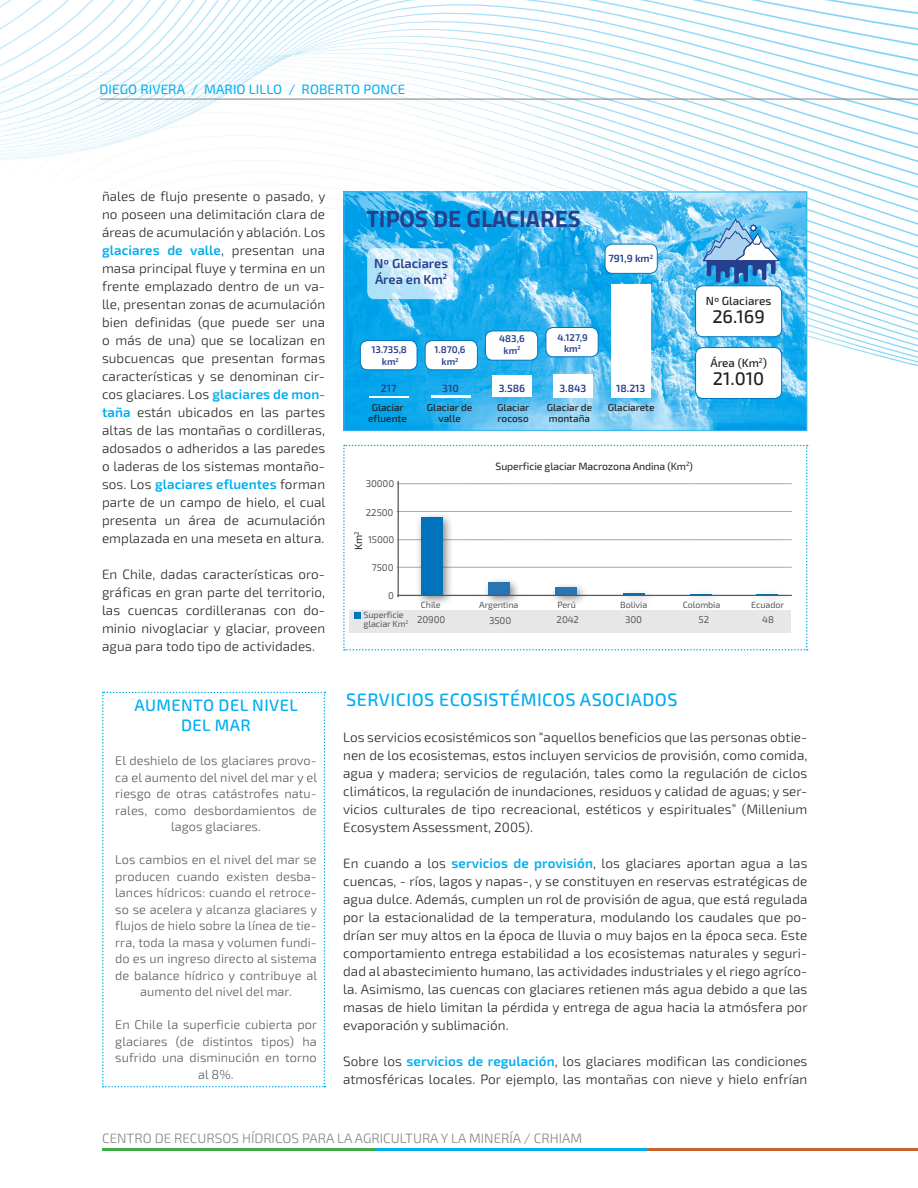
<style>
.page{position:relative;width:918px;height:1188px;background:#fff}
.page>*{position:absolute;margin:0;border:0;box-sizing:border-box;transform-origin:0 0}
.t1{font:700 23.7px "Titillium";color:#253f8e}
.t2{font:500 18.3px "Exo 2";color:#231f20}
.t3{font:500 18px "Exo 2";letter-spacing:.025em;color:#00aeef}
.t4{font:500 16.5px/19.8px "Exo 2";letter-spacing:.025em;color:#00aeef;text-align:center}
.t5{font:300 13.5px/18px "Exo 2";letter-spacing:.005em;color:#231f20;text-align:justify}
.t6{font:300 13.5px "Exo 2";color:#808285}
.t7{font:13.5px "Exo 2";letter-spacing:.005em;color:#00afef}
.t8{font:600 13.05px/15.6px "Exo 2";color:#253f8e}
.t9{font:300 12.75px/16.5px "Exo 2";letter-spacing:.005em;color:#57585a;text-align:center}
.t10{font:500 11.7px "Exo 2";color:#231f20}
.t11{font:10.5px "Exo 2";letter-spacing:-.01em;color:#231f20}
.t12{font:600 10.5px "Exo 2";color:#253f8e}
.t13{font:500 10.05px/10.8px "Exo 2";color:#231f20;text-align:center}
.t14{font:600 9.75px/11.7px "Exo 2";letter-spacing:-.005em;color:#253f8e;text-align:center}
.t15{font:9.75px "Exo 2";letter-spacing:-.01em;color:#545557}
.t16{font:9.75px "Exo 2";letter-spacing:-.01em;color:#57585a}
.t17{font:9px "Exo 2";letter-spacing:-.01em;color:#545557}
.t18{font:9px/8.9px "Exo 2";letter-spacing:-.01em;color:#57585a}
.s1{font-weight:600;color:#00aeef}
</style>
<div class="page">
<img style="left:0;top:0;width:918px;height:822px">
<hr style="left:100px;top:99px;width:818px;height:1px;background:#808285">
<hr style="left:103px;top:1148px;width:273px;height:3px;background:#3dac49">
<hr style="left:376px;top:1148px;width:272px;height:3px;background:#00aeef">
<hr style="left:648px;top:1148px;width:270px;height:3px;background:#c9622c">
<svg style="left:102px;top:692px;width:223px;height:395px"></svg>
<img style="left:344px;top:192px;width:463px;height:239px">
<div style="left:360px;top:341px;width:57px;height:29px;background:#fff;border-radius:7px"></div>
<div style="left:360px;top:340px;width:57px;height:30px;border:1px solid #0073bd;border-radius:7px"></div>
<div style="left:425px;top:341px;width:52px;height:29px;background:#fff;border-radius:7px"></div>
<div style="left:425px;top:340px;width:53px;height:30px;border:1px solid #0073bd;border-radius:7px"></div>
<div style="left:485px;top:331px;width:53px;height:29px;background:#fff;border-radius:7px"></div>
<div style="left:485px;top:331px;width:53px;height:30px;border:1px solid #0073bd;border-radius:7px"></div>
<div style="left:546px;top:328px;width:52px;height:29px;background:#fff;border-radius:7px"></div>
<div style="left:546px;top:327px;width:53px;height:30px;border:1px solid #0073bd;border-radius:7px"></div>
<div style="left:605px;top:244px;width:52px;height:29px;background:#fff;border-radius:7px"></div>
<div style="left:605px;top:244px;width:53px;height:30px;border:1px solid #0073bd;border-radius:7px"></div>
<div style="left:696px;top:286px;width:86px;height:51px;background:#fff;border-radius:7px"></div>
<div style="left:695px;top:285px;width:87px;height:52px;border:1px solid #0073bd;border-radius:7px"></div>
<div style="left:696px;top:348px;width:86px;height:50px;background:#fff;border-radius:7px"></div>
<div style="left:695px;top:347px;width:87px;height:52px;border:1px solid #0073bd;border-radius:7px"></div>
<svg style="left:367px;top:248px;width:86px;height:51px;background:#c9eaf9"></svg>
<div style="left:611px;top:284px;width:40px;height:113px;background:#fff"></div>
<div style="left:553px;top:374px;width:40px;height:23px;background:#fff"></div>
<div style="left:492px;top:375px;width:39px;height:22px;background:#fff"></div>
<hr style="left:431px;top:395px;width:40px;height:2px;background:#fff">
<hr style="left:369px;top:396px;width:40px;height:1px;background:#fff">
<svg style="left:703px;top:219px;width:76px;height:65px;background:#6daad9"></svg>
<svg style="left:343px;top:445px;width:465px;height:206px"></svg>
<hr style="left:397px;top:595px;width:395px;height:1px;background:#57585a">
<hr style="left:398px;top:481px;width:1px;height:116px;background:#57585a">
<p class="t7" style="left:99px;top:81px;width:307px">DIEGO RIVERA / MARIO LILLO / ROBERTO PONCE</p>
<p class="t5" style="left:102px;top:187px;width:225px">ñales de flujo presente o pasado, y no poseen una delimitación clara de áreas de acumulación y ablación. Los <span class="s1">glaciares de valle</span>, presentan una masa principal fluye y termina en un frente emplazado dentro de un va&shy;lle, presentan zonas de acumulación bien definidas (que puede ser una o más de una) que se localizan en subcuencas que presentan formas características y se denominan cir&shy;cos glaciares. Los <span class="s1">glaciares de mon&shy;taña</span> están ubicados en las partes altas de las montañas o cordilleras, adosados o adheridos a las paredes o laderas de los sistemas montaño&shy;sos. Los <span class="s1">glaciares efluentes</span> forman parte de un campo de hielo, el cual presenta un área de acumulación emplazada en una meseta en altura.</p>
<p class="t5" style="left:102px;top:565px;width:225px">En Chile, dadas características oro&shy;gráficas en gran parte del territorio, las cuencas cordilleranas con do&shy;minio nivoglaciar y glaciar, proveen agua para todo tipo de actividades.</p>
<p class="t4" style="left:134px;top:696px;width:165px">AUMENTO DEL NIVEL<br>DEL MAR</p>
<p class="t9" style="left:115px;top:753px;width:203px">El deshielo de los glaciares provo&shy;ca el aumento del nivel del mar y el riesgo de otras catástrofes natu&shy;rales, como desbordamientos de lagos glaciares.</p>
<p class="t9" style="left:115px;top:852px;width:203px">Los cambios en el nivel del mar se producen cuando existen desba&shy;lances hídricos: cuando el retroce&shy;so se acelera y alcanza glaciares y flujos de hielo sobre la línea de tie&shy;rra, toda la masa y volumen fundi&shy;do es un ingreso directo al sistema de balance hídrico y contribuye al aumento del nivel del mar.</p>
<p class="t9" style="left:115px;top:1017px;width:203px">En Chile la superficie cubierta por glaciares (de distintos tipos) ha sufrido una disminución en torno al 8%.</p>
<h1 class="t1" style="left:366px;top:201px;width:216px">TIPOS DE GLACIARES</h1>
<p class="t8" style="left:374px;top:256px;width:75px">Nº Glaciares<br>Área en Km<sup>2</sup></p>
<p class="t12" style="left:609px;top:252px;width:46px">791,9 km<sup>2</sup></p>
<p class="t14" style="left:499px;top:333px;width:27px">483,6 km<sup>2</sup></p>
<p class="t14" style="left:557px;top:332px;width:32px">4.127,9 km<sup>2</sup></p>
<p class="t14" style="left:372px;top:344px;width:37px">13.735,8 km<sup>2</sup></p>
<p class="t12" style="left:381px;top:383px;width:17px">217</p>
<p class="t12" style="left:442px;top:383px;width:18px">310</p>
<p class="t13" style="left:368px;top:402px;width:40px">Glaciar efluente</p>
<p class="t13" style="left:427px;top:402px;width:47px">Glaciar de valle</p>
<p class="t13" style="left:497px;top:402px;width:34px;text-align:left">Glaciar rocoso</p>
<p class="t13" style="left:547px;top:402px;width:47px;text-align:left">Glaciar de montaña</p>
<p class="t13" style="left:608px;top:402px;width:48px">Glaciarete</p>
<p class="t14" style="left:435px;top:344px;width:33px">1.870,6 km<sup>2</sup></p>
<p class="t12" style="left:499px;top:383px;width:28px">3.586</p>
<p class="t12" style="left:559px;top:383px;width:29px">3.843</p>
<p class="t12" style="left:616px;top:382px;width:31px">18.213</p>
<p class="t10" style="left:706px;top:294px;width:67px">Nº Glaciares</p>
<h2 class="t2" style="left:712px;top:306px;width:54px">26.169</h2>
<p class="t10" style="left:710px;top:356px;width:58px">Área (Km<sup>2</sup>)</p>
<h2 class="t2" style="left:713px;top:368px;width:53px">21.010</h2>
<p class="t15" style="left:366px;top:478px;width:30px">30000</p>
<p class="t15" style="left:366px;top:507px;width:29px">22500</p>
<p class="t15" style="left:368px;top:534px;width:28px">15000</p>
<p class="t15" style="left:372px;top:562px;width:23px">7500</p>
<p class="t11" style="left:352px;top:550px;width:20px;rotate:-90deg">Km<sup>2</sup></p>
<p class="t11" style="left:496px;top:460px;width:199px">Superficie glaciar Macrozona Andina (Km<sup>2</sup>)</p>
<p class="t15" style="left:388px;top:590px;width:7px">0</p>
<p class="t18" style="left:364px;top:611px;width:46px">Superficie glaciar Km<sup>2</sup></p>
<p class="t17" style="left:421px;top:599px;width:21px">Chile</p>
<p class="t17" style="left:479px;top:599px;width:41px">Argentina</p>
<p class="t17" style="left:557px;top:599px;width:20px">Perú</p>
<p class="t17" style="left:620px;top:599px;width:28px">Bolivia</p>
<p class="t17" style="left:683px;top:599px;width:39px">Colombia</p>
<p class="t16" style="left:417px;top:614px;width:30px">20900</p>
<p class="t16" style="left:489px;top:614px;width:24px">3500</p>
<p class="t16" style="left:557px;top:614px;width:24px">2042</p>
<p class="t16" style="left:625px;top:614px;width:18px">300</p>
<p class="t16" style="left:699px;top:614px;width:12px">52</p>
<p class="t16" style="left:762px;top:614px;width:13px">48</p>
<p class="t17" style="left:751px;top:599px;width:34px">Ecuador</p>
<h3 class="t3" style="left:346px;top:689px;width:333px">SERVICIOS ECOSISTÉMICOS ASOCIADOS</h3>
<p class="t5" style="left:343px;top:728px;width:466px">Los servicios ecosistémicos son “aquellos beneficios que las personas obtie&shy;nen de los ecosistemas, estos incluyen servicios de provisión, como comida, agua y madera; servicios de regulación, tales como la regulación de ciclos climáticos, la regulación de inundaciones, residuos y calidad de aguas; y ser&shy;vicios culturales de tipo recreacional, estéticos y espirituales” (Millenium Ecosystem Assessment, 2005).</p>
<p class="t5" style="left:343px;top:854px;width:466px">En cuando a los <span class="s1">servicios de provisión</span>, los glaciares aportan agua a las cuencas, - ríos, lagos y napas-, y se constituyen en reservas estratégicas de agua dulce. Además, cumplen un rol de provisión de agua, que está regulada por la estacionalidad de la temperatura, modulando los caudales que po&shy;drían ser muy altos en la época de lluvia o muy bajos en la época seca. Este comportamiento entrega estabilidad a los ecosistemas naturales y seguri&shy;dad al abastecimiento humano, las actividades industriales y el riego agríco&shy;la. Asimismo, las cuencas con glaciares retienen más agua debido a que las masas de hielo limitan la pérdida y entrega de agua hacia la atmósfera por evaporación y sublimación.</p>
<p class="t5" style="left:343px;top:1052px;width:466px">Sobre los <span class="s1">servicios de regulación</span>, los glaciares modifican las condiciones atmosféricas locales. Por ejemplo, las montañas con nieve y hielo enfrían</p>
<p class="t6" style="left:102px;top:1130px;width:482px">CENTRO DE RECURSOS HÍDRICOS PARA LA AGRICULTURA Y LA MINERÍA / CRHIAM</p>
</div>
